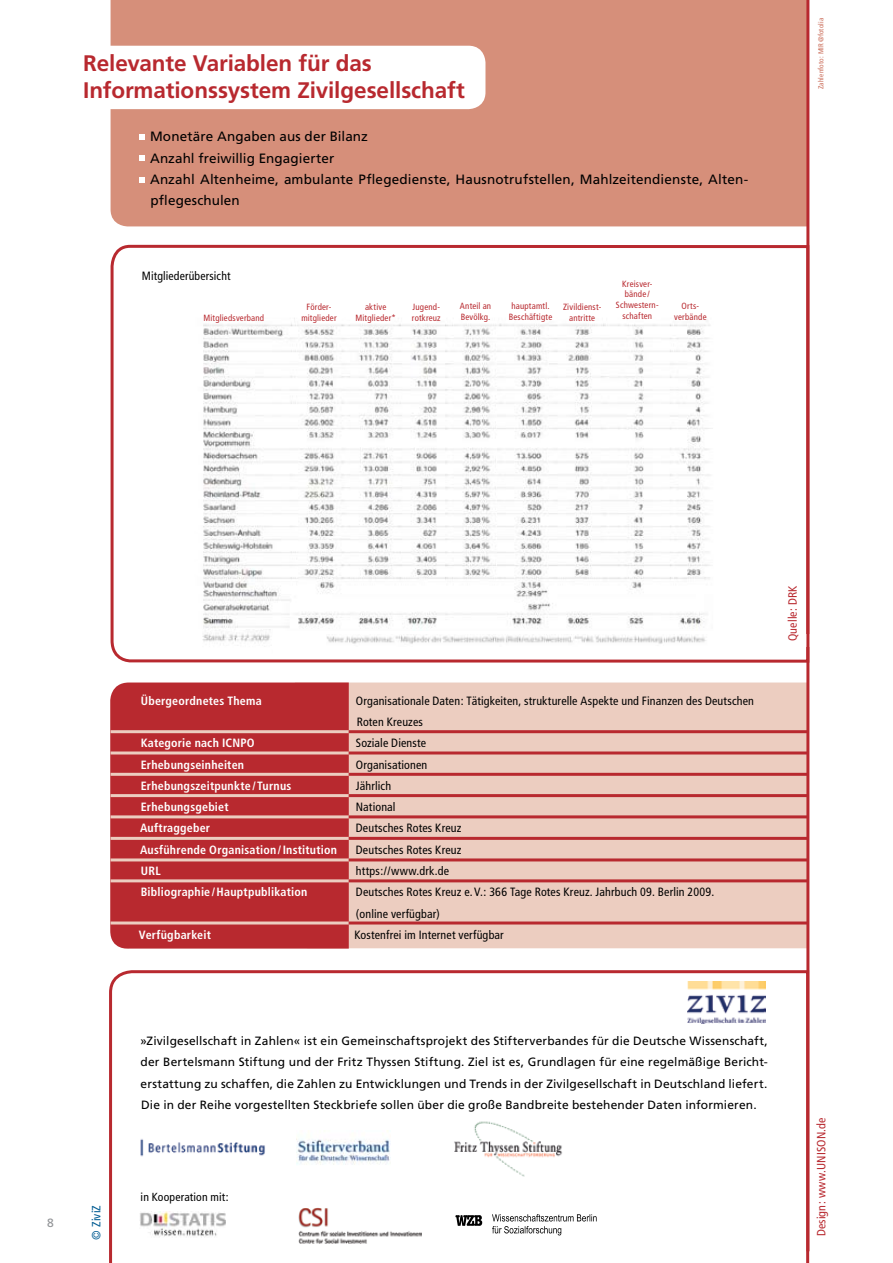
<style>
.page{position:relative;width:893px;height:1263px;background:#fff}
.page>*{position:absolute;margin:0;border:0;box-sizing:border-box;transform-origin:0 0}
.t1{font:700 22.5px/27px "Frutiger";letter-spacing:-.005em;color:#b8292f}
.t2{font:13.5px/21.3px "Frutiger";letter-spacing:.01em;color:#000}
.t3{font:12px/21.3px "Frutiger";letter-spacing:.01em;color:#000;text-align:justify}
.t4{font:condensed 12px/21.3px "Frutiger";letter-spacing:.015em;color:#000}
.t5{font:700 condensed 12px "Frutiger";letter-spacing:.02em;color:#fff}
.t6{font:condensed 12px "Frutiger";letter-spacing:.015em;color:#b8292f}
.t7{font:condensed 12px "Frutiger";letter-spacing:.01em;color:#015b92}
.t8{font:12px "Frutiger";color:#939598}
.t9{font:condensed 11.7px "Frutiger";letter-spacing:.01em;color:#000}
.t10{font:condensed 9px/10.8px "Frutiger";letter-spacing:.02em;color:#b8292f;text-align:center}
.t11{font:condensed 7.2px "Frutiger";letter-spacing:.02em;color:#ca6c58}
</style>
<div class="page">
<div style="left:111px;top:0;width:695px;height:226px;background:#d68f7a"></div>
<svg style="left:110px;top:243px;width:700px;height:421px"></svg>
<img style="left:187px;top:311px;width:539px;height:319px">
<img style="left:310px;top:635px;width:500px;height:11px">
<img style="left:185px;top:630px;width:88px;height:24px">
<div style="left:83px;top:46px;width:402px;height:63px;background:#fff;border-radius:17px"></div>
<svg style="left:140px;top:134px;width:5px;height:6px"></svg>
<svg style="left:140px;top:156px;width:5px;height:5px"></svg>
<svg style="left:140px;top:177px;width:5px;height:5px"></svg>
<svg style="left:109px;top:969px;width:701px;height:294px"></svg>
<div style="left:349px;top:682px;width:457px;height:266px;background:#eccdc0"></div>
<div style="left:110px;top:682px;width:239px;height:267px;background:#b8292f"></div>
<hr style="left:111px;top:858px;width:238px;height:3px;background:#eccdc0">
<hr style="left:111px;top:730px;width:238px;height:3px;background:#eccdc0">
<hr style="left:111px;top:751px;width:238px;height:3px;background:#eccdc0">
<hr style="left:111px;top:773px;width:238px;height:3px;background:#eccdc0">
<hr style="left:111px;top:794px;width:238px;height:3px;background:#eccdc0">
<hr style="left:111px;top:815px;width:238px;height:3px;background:#eccdc0">
<hr style="left:111px;top:837px;width:238px;height:3px;background:#eccdc0">
<hr style="left:111px;top:879px;width:238px;height:3px;background:#eccdc0">
<hr style="left:111px;top:921px;width:238px;height:3px;background:#eccdc0">
<hr style="left:349px;top:858px;width:459px;height:3px;background:#b8292f">
<hr style="left:349px;top:730px;width:459px;height:3px;background:#b8292f">
<hr style="left:349px;top:751px;width:459px;height:3px;background:#b8292f">
<hr style="left:349px;top:773px;width:459px;height:3px;background:#b8292f">
<hr style="left:349px;top:794px;width:459px;height:3px;background:#b8292f">
<hr style="left:349px;top:815px;width:459px;height:3px;background:#b8292f">
<hr style="left:349px;top:837px;width:459px;height:3px;background:#b8292f">
<hr style="left:349px;top:879px;width:459px;height:3px;background:#b8292f">
<hr style="left:349px;top:921px;width:459px;height:3px;background:#b8292f">
<img style="left:136px;top:1129px;width:133px;height:36px">
<img style="left:452px;top:1113px;width:117px;height:65px">
<img style="left:298px;top:1208px;width:123px;height:36px">
<img style="left:139px;top:1212px;width:87px;height:30px">
<hr style="left:806px;top:0;width:3px;height:1251px;background:#b8292f">
<img style="left:687px;top:981px;width:78px;height:43px">
<img style="left:297px;top:1130px;width:94px;height:38px">
<svg style="left:455px;top:1215px;width:27px;height:11px"></svg>
<svg style="left:492px;top:1214px;width:105px;height:21px"></svg>
<h1 class="t1" style="left:83px;top:50px;width:383px">Relevante Variablen für das<br>Informationssystem Zivilgesellschaft</h1>
<p class="t2" style="left:150px;top:126px;width:600px">Monetäre Angaben aus der Bilanz<br>Anzahl freiwillig Engagierter<br>Anzahl Altenheime, ambulante Pflegedienste, Hausnotrufstellen, Mahlzeitendienste, Alten&shy;pflegeschulen</p>
<p class="t4" style="left:142px;top:265px;width:90px">Mitgliederübersicht</p>
<p class="t10" style="left:203px;top:313px;width:62px">Mitgliedsverband</p>
<p class="t10" style="left:301px;top:301px;width:37px">Förder&shy;mitglieder</p>
<p class="t10" style="left:355px;top:301px;width:42px">aktive<br>Mitglieder*</p>
<p class="t10" style="left:412px;top:302px;width:30px;text-align:left">Jugend&shy;rotkreuz</p>
<p class="t10" style="left:460px;top:301px;width:33px;text-align:left">Anteil an<br>Bevölkg.</p>
<p class="t10" style="left:509px;top:301px;width:45px;text-align:left">hauptamtl.<br>Beschäftigte</p>
<p class="t10" style="left:563px;top:302px;width:40px">Zivildienst&shy;antritte</p>
<p class="t10" style="left:616px;top:278px;width:44px">Kreisver&shy;bände /<br>Schwestern&shy;schaften</p>
<p class="t10" style="left:674px;top:301px;width:34px">Orts&shy;verbände</p>
<p class="t11" style="left:817px;top:89px;width:73px;rotate:-90deg">Zahlenfoto: MIR@fotolia</p>
<p class="t8" style="left:47px;top:1216px;width:8px">8</p>
<p class="t7" style="left:89px;top:1239px;width:36px;rotate:-90deg">© ZiviZ</p>
<p class="t5" style="left:141px;top:693px;width:123px">Übergeordnetes Thema</p>
<p class="t4" style="left:356px;top:690px;width:400px">Organisationale Daten: Tätigkeiten, strukturelle Aspekte und Finanzen des Deutschen<br>Roten Kreuzes</p>
<p class="t5" style="left:141px;top:736px;width:116px">Kategorie nach ICNPO</p>
<p class="t4" style="left:356px;top:733px;width:72px">Soziale Dienste</p>
<p class="t5" style="left:141px;top:757px;width:105px">Erhebungseinheiten</p>
<p class="t4" style="left:356px;top:754px;width:73px">Organisationen</p>
<p class="t5" style="left:141px;top:779px;width:152px">Erhebungszeitpunkte / Turnus</p>
<p class="t4" style="left:356px;top:775px;width:37px">Jährlich</p>
<p class="t5" style="left:141px;top:800px;width:89px">Erhebungsgebiet</p>
<p class="t4" style="left:356px;top:796px;width:41px">National</p>
<p class="t5" style="left:140px;top:821px;width:72px">Auftraggeber</p>
<p class="t4" style="left:356px;top:818px;width:107px">Deutsches Rotes Kreuz</p>
<p class="t5" style="left:140px;top:842px;width:198px">Ausführende Organisation / Institution</p>
<p class="t4" style="left:356px;top:839px;width:107px">Deutsches Rotes Kreuz</p>
<p class="t5" style="left:141px;top:864px;width:21px">URL</p>
<p class="t4" style="left:356px;top:860px;width:95px">https://www.drk.de</p>
<p class="t5" style="left:141px;top:885px;width:168px">Bibliographie / Hauptpublikation</p>
<p class="t4" style="left:356px;top:881px;width:360px">Deutsches Rotes Kreuz e. V.: 366 Tage Rotes Kreuz. Jahrbuch 09. Berlin 2009. (online verfügbar)</p>
<p class="t5" style="left:139px;top:927px;width:73px">Verfügbarkeit</p>
<p class="t4" style="left:354px;top:924px;width:151px">Kostenfrei im Internet verfügbar</p>
<p class="t6" style="left:786px;top:641px;width:57px;rotate:-90deg">Quelle: DRK</p>
<p class="t3" style="left:140px;top:1030px;width:629px">»Zivilgesellschaft in Zahlen« ist ein Gemeinschaftsprojekt des Stifterverbandes für die Deutsche Wissenschaft, der Bertelsmann Stiftung und der Fritz Thyssen Stiftung. Ziel ist es, Grundlagen für eine regelmäßige Bericht&shy;erstattung zu schaffen, die Zahlen zu Entwicklungen und Trends in der Zivilgesellschaft in Deutschland liefert.<br>Die in der Reihe vorgestellten Steckbriefe sollen über die große Bandbreite bestehender Daten informieren.</p>
<p class="t9" style="left:141px;top:1190px;width:90px">in Kooperation mit:</p>
<p class="t6" style="left:814px;top:1236px;width:121px;rotate:-90deg">Design: www.UNISON.de</p>
</div>
